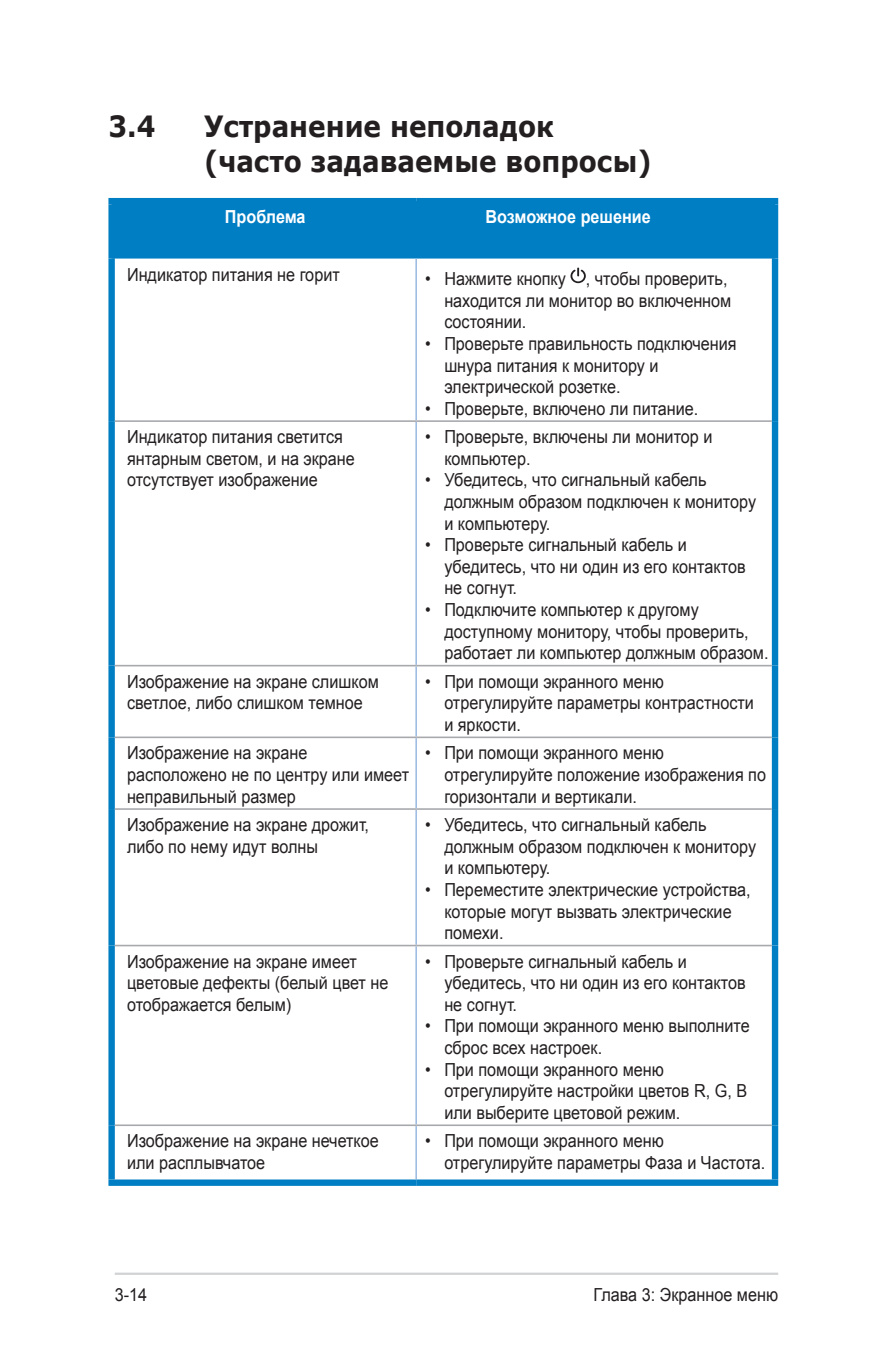
<style>
.page{position:relative;width:893px;height:1346px;background:#fff}
.page>*{position:absolute;margin:0;border:0;box-sizing:border-box;transform-origin:0 0}
.Heading_1{font:700 29.25px/35.1px "Verdana";color:#231f20;scale:.9 1}
.Table_Text_-new{font:18px/21.6px "Arial";color:#231f20;scale:.9 1}
.Table_Text_-new-2{font:700 18px "Arial";color:#fff;scale:.9 1}
</style>
<div class="page">
<hr style="left:115px;top:1272px;width:663px;height:3px;background:#d1d2d4">
<div style="left:115px;top:204px;width:657px;height:55px;background:#007ec3"></div>
<div style="left:108px;top:204px;width:7px;height:55px;background:#007ec3"></div>
<div style="left:108px;top:198px;width:308px;height:6px;background:#007ec3"></div>
<div style="left:772px;top:204px;width:6px;height:55px;background:#007ec3"></div>
<div style="left:416px;top:198px;width:362px;height:6px;background:#007ec3"></div>
<div style="left:108px;top:259px;width:7px;height:162px;background:#007ec3"></div>
<hr style="left:415px;top:259px;width:2px;height:161px;background:#9fbde2">
<div style="left:772px;top:259px;width:6px;height:162px;background:#007ec3"></div>
<div style="left:108px;top:421px;width:7px;height:245px;background:#007ec3"></div>
<hr style="left:115px;top:420px;width:301px;height:2px;background:#a8a9ad">
<hr style="left:415px;top:422px;width:2px;height:243px;background:#9fbde2">
<div style="left:772px;top:421px;width:6px;height:245px;background:#007ec3"></div>
<hr style="left:416px;top:420px;width:356px;height:2px;background:#a8a9ad">
<div style="left:108px;top:666px;width:7px;height:71px;background:#007ec3"></div>
<hr style="left:115px;top:665px;width:301px;height:1px;background:#a8a9ad">
<hr style="left:415px;top:666px;width:2px;height:70px;background:#9fbde2">
<div style="left:772px;top:666px;width:6px;height:71px;background:#007ec3"></div>
<hr style="left:416px;top:665px;width:356px;height:1px;background:#a8a9ad">
<div style="left:108px;top:737px;width:7px;height:72px;background:#007ec3"></div>
<hr style="left:115px;top:736px;width:301px;height:2px;background:#a8a9ad">
<hr style="left:415px;top:738px;width:2px;height:70px;background:#9fbde2">
<div style="left:772px;top:737px;width:6px;height:72px;background:#007ec3"></div>
<hr style="left:416px;top:736px;width:356px;height:2px;background:#a8a9ad">
<div style="left:108px;top:809px;width:7px;height:136px;background:#007ec3"></div>
<hr style="left:115px;top:808px;width:301px;height:2px;background:#a8a9ad">
<hr style="left:415px;top:810px;width:2px;height:135px;background:#9fbde2">
<div style="left:772px;top:809px;width:6px;height:136px;background:#007ec3"></div>
<hr style="left:416px;top:808px;width:356px;height:2px;background:#a8a9ad">
<div style="left:108px;top:945px;width:7px;height:180px;background:#007ec3"></div>
<hr style="left:115px;top:945px;width:301px;height:1px;background:#a8a9ad">
<hr style="left:415px;top:946px;width:2px;height:178px;background:#9fbde2">
<div style="left:772px;top:945px;width:6px;height:180px;background:#007ec3"></div>
<hr style="left:416px;top:945px;width:356px;height:1px;background:#a8a9ad">
<div style="left:108px;top:1125px;width:7px;height:54px;background:#007ec3"></div>
<hr style="left:115px;top:1124px;width:301px;height:2px;background:#a8a9ad">
<div style="left:108px;top:1179px;width:308px;height:7px;background:#007ec3"></div>
<hr style="left:415px;top:1126px;width:2px;height:53px;background:#9fbde2">
<div style="left:772px;top:1125px;width:6px;height:54px;background:#007ec3"></div>
<hr style="left:416px;top:1124px;width:356px;height:2px;background:#a8a9ad">
<div style="left:416px;top:1179px;width:362px;height:7px;background:#007ec3"></div>
<svg style="left:570px;top:268px;width:16px;height:15px"></svg>
<p class="Heading_1" style="left:108px;top:108px;width:54px">3.4</p>
<p class="Heading_1" style="left:204px;top:108px;width:499px">Устранение неполадок (часто задаваемые вопросы)</p>
<p class="Table_Text_-new-2" style="left:225px;top:205px;width:91px">Проблема</p>
<p class="Table_Text_-new-2" style="left:486px;top:205px;width:185px">Возможное решение</p>
<p class="Table_Text_-new" style="left:127px;top:264px;width:238px">Индикатор питания не горит</p>
<p class="Table_Text_-new" style="left:444px;top:268px;width:320px;text-indent:-19px">• Нажмите кнопку , чтобы проверить, находится ли монитор во включенном состоянии.</p>
<p class="Table_Text_-new" style="left:444px;top:333px;width:326px;text-indent:-19px">• Проверьте правильность подключения шнура питания к монитору и электрической розетке.</p>
<p class="Table_Text_-new" style="left:425px;top:398px;width:305px">• Проверьте, включено ли питание.</p>
<p class="Table_Text_-new" style="left:127px;top:426px;width:255px">Индикатор питания светится янтарным светом, и на экране отсутствует изображение</p>
<p class="Table_Text_-new" style="left:444px;top:426px;width:299px;text-indent:-19px">• Проверьте, включены ли монитор и компьютер.</p>
<p class="Table_Text_-new" style="left:444px;top:469px;width:348px;text-indent:-19px">• Убедитесь, что сигнальный кабель должным образом подключен к монитору и компьютеру.</p>
<p class="Table_Text_-new" style="left:444px;top:534px;width:336px;text-indent:-19px">• Проверьте сигнальный кабель и убедитесь, что ни один из его контактов не согнут.</p>
<p class="Table_Text_-new" style="left:444px;top:599px;width:362px;text-indent:-19px">• Подключите компьютер к другому доступному монитору, чтобы проверить, работает ли компьютер должным образом.</p>
<p class="Table_Text_-new" style="left:127px;top:671px;width:281px">Изображение на экране слишком светлое, либо слишком темное</p>
<p class="Table_Text_-new" style="left:444px;top:671px;width:346px;text-indent:-19px">• При помощи экранного меню отрегулируйте параметры контрастности и яркости.</p>
<p class="Table_Text_-new" style="left:127px;top:742px;width:315px">Изображение на экране расположено не по центру или имеет неправильный размер</p>
<p class="Table_Text_-new" style="left:444px;top:742px;width:359px;text-indent:-19px">• При помощи экранного меню отрегулируйте положение изображения по горизонтали и вертикали.</p>
<p class="Table_Text_-new" style="left:127px;top:814px;width:270px">Изображение на экране дрожит, либо по нему идут волны</p>
<p class="Table_Text_-new" style="left:444px;top:814px;width:348px;text-indent:-19px">• Убедитесь, что сигнальный кабель должным образом подключен к монитору и компьютеру.</p>
<p class="Table_Text_-new" style="left:444px;top:879px;width:342px;text-indent:-19px">• Переместите электрические устройства, которые могут вызвать электрические помехи.</p>
<p class="Table_Text_-new" style="left:127px;top:951px;width:292px">Изображение на экране имеет цветовые дефекты (белый цвет не отображается белым)</p>
<p class="Table_Text_-new" style="left:444px;top:951px;width:336px;text-indent:-19px">• Проверьте сигнальный кабель и убедитесь, что ни один из его контактов не согнут.</p>
<p class="Table_Text_-new" style="left:444px;top:1015px;width:341px;text-indent:-19px">• При помощи экранного меню выполните сброс всех настроек.</p>
<p class="Table_Text_-new" style="left:444px;top:1059px;width:338px;text-indent:-19px">• При помощи экранного меню отрегулируйте настройки цветов R, G, B или выберите цветовой режим.</p>
<p class="Table_Text_-new" style="left:127px;top:1130px;width:281px">Изображение на экране нечеткое или расплывчатое</p>
<p class="Table_Text_-new" style="left:444px;top:1130px;width:358px;text-indent:-19px">• При помощи экранного меню отрегулируйте параметры Фаза и Частота.</p>
<p class="Table_Text_-new" style="left:115px;top:1284px;width:38px">3-14</p>
<p class="Table_Text_-new" style="left:593px;top:1284px;width:207px">Глава 3: Экранное меню</p>
</div>
